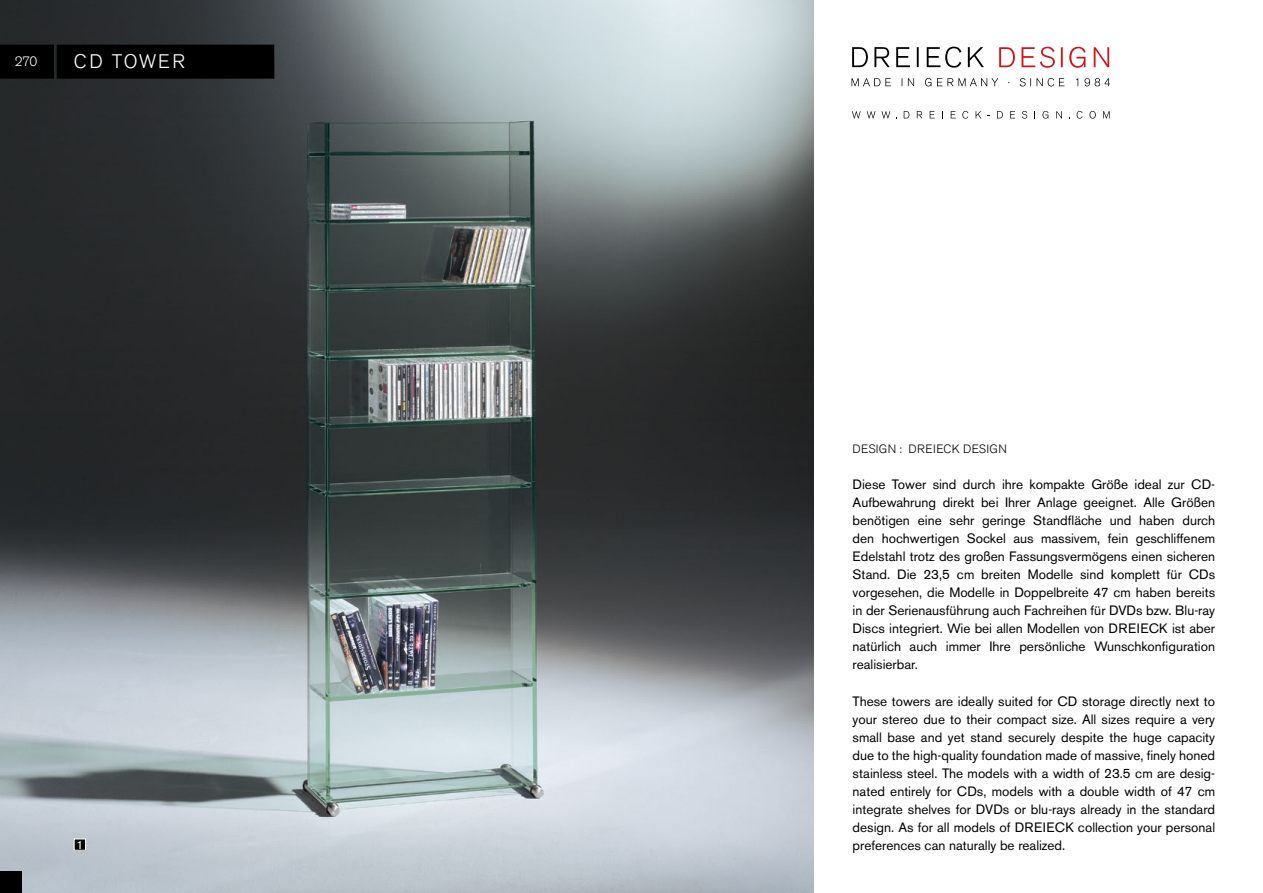
<style>
.page{position:relative;width:1263px;height:893px;background:#fff}
.page>*{position:absolute;margin:0;border:0;box-sizing:border-box;transform-origin:0 0}
.t1{font:300 19.5px "Akzidenz Grotesk BE";letter-spacing:.1em;color:#fff}
.t2{font:13.5px/18px "Akzidenz Grotesk BE";color:#000;text-align:justify}
.t3{font:300 13.5px "Akzidenz Grotesk BE";color:#fff}
.t4{font:300 12px "Akzidenz Grotesk BE";letter-spacing:.02em;color:#000}
.t5{font:12px "Akzidenz Grotesk BE";color:#fff}
</style>
<div class="page">
<img style="left:0;top:0;width:814px;height:893px">
<div style="left:74px;top:839px;width:11px;height:11px;background:#000"></div>
<div style="left:74px;top:839px;width:12px;height:11px;border:1px solid #fff"></div>
<div style="left:0;top:45px;width:54px;height:34px;background:#000"></div>
<div style="left:58px;top:45px;width:216px;height:33px;background:#000"></div>
<div style="left:57px;top:45px;width:217px;height:34px;border:2px solid #000"></div>
<svg style="left:852px;top:47px;width:132px;height:21px"></svg>
<svg style="left:851px;top:78px;width:259px;height:8px"></svg>
<svg style="left:999px;top:47px;width:110px;height:21px"></svg>
<svg style="left:852px;top:111px;width:9px;height:7px"></svg>
<svg style="left:867px;top:111px;width:8px;height:7px"></svg>
<svg style="left:881px;top:111px;width:9px;height:7px"></svg>
<svg style="left:904px;top:111px;width:5px;height:7px"></svg>
<svg style="left:917px;top:111px;width:5px;height:7px"></svg>
<svg style="left:930px;top:111px;width:5px;height:7px"></svg>
<svg style="left:951px;top:111px;width:5px;height:7px"></svg>
<svg style="left:962px;top:111px;width:6px;height:8px"></svg>
<svg style="left:976px;top:111px;width:5px;height:7px"></svg>
<svg style="left:997px;top:111px;width:6px;height:7px"></svg>
<svg style="left:1010px;top:111px;width:5px;height:7px"></svg>
<svg style="left:1022px;top:111px;width:5px;height:8px"></svg>
<svg style="left:1042px;top:111px;width:6px;height:8px"></svg>
<svg style="left:1056px;top:111px;width:6px;height:7px"></svg>
<svg style="left:1077px;top:111px;width:5px;height:8px"></svg>
<svg style="left:1089px;top:111px;width:7px;height:8px"></svg>
<svg style="left:1103px;top:111px;width:6px;height:7px"></svg>
<div style="left:0;top:872px;width:21px;height:21px;background:#000"></div>
<p class="t3" style="left:15px;top:54px;width:24px">270</p>
<h1 class="t1" style="left:74px;top:50px;width:113px">CD TOWER</h1>
<p class="t5" style="left:76px;top:837px;width:8px">1</p>
<p class="t4" style="left:853px;top:442px;width:156px">DESIGN : DREIECK DESIGN</p>
<p class="t2" style="left:853px;top:475px;width:364px">Diese Tower sind durch ihre kompakte Größe ideal zur CD-Aufbewahrung direkt bei Ihrer Anlage geeignet. Alle Größen benötigen eine sehr geringe Standfläche und haben durch den hochwertigen Sockel aus massivem, fein geschliffenem Edelstahl trotz des großen Fassungsvermögens einen sicheren Stand. Die 23,5 cm breiten Modelle sind komplett für CDs vorgesehen, die Modelle in Doppelbreite 47 cm haben bereits in der Serienausführung auch Fachreihen für DVDs bzw. Blu-ray Discs integriert. Wie bei allen Modellen von DREIECK ist aber natürlich auch immer Ihre persönliche Wunschkonfiguration realisierbar.</p>
<p class="t2" style="left:853px;top:693px;width:364px">These towers are ideally suited for CD storage directly next to your stereo due to their compact size. All sizes require a very small base and yet stand securely despite the huge capacity due to the high-quality foundation made of massive, finely honed stainless steel. The models with a width of 23.5 cm are desig&shy;nated entirely for CDs, models with a double width of 47 cm integrate shelves for DVDs or blu-rays already in the standard design. As for all models of DREIECK collection your personal preferences can naturally be realized.</p>
</div>
